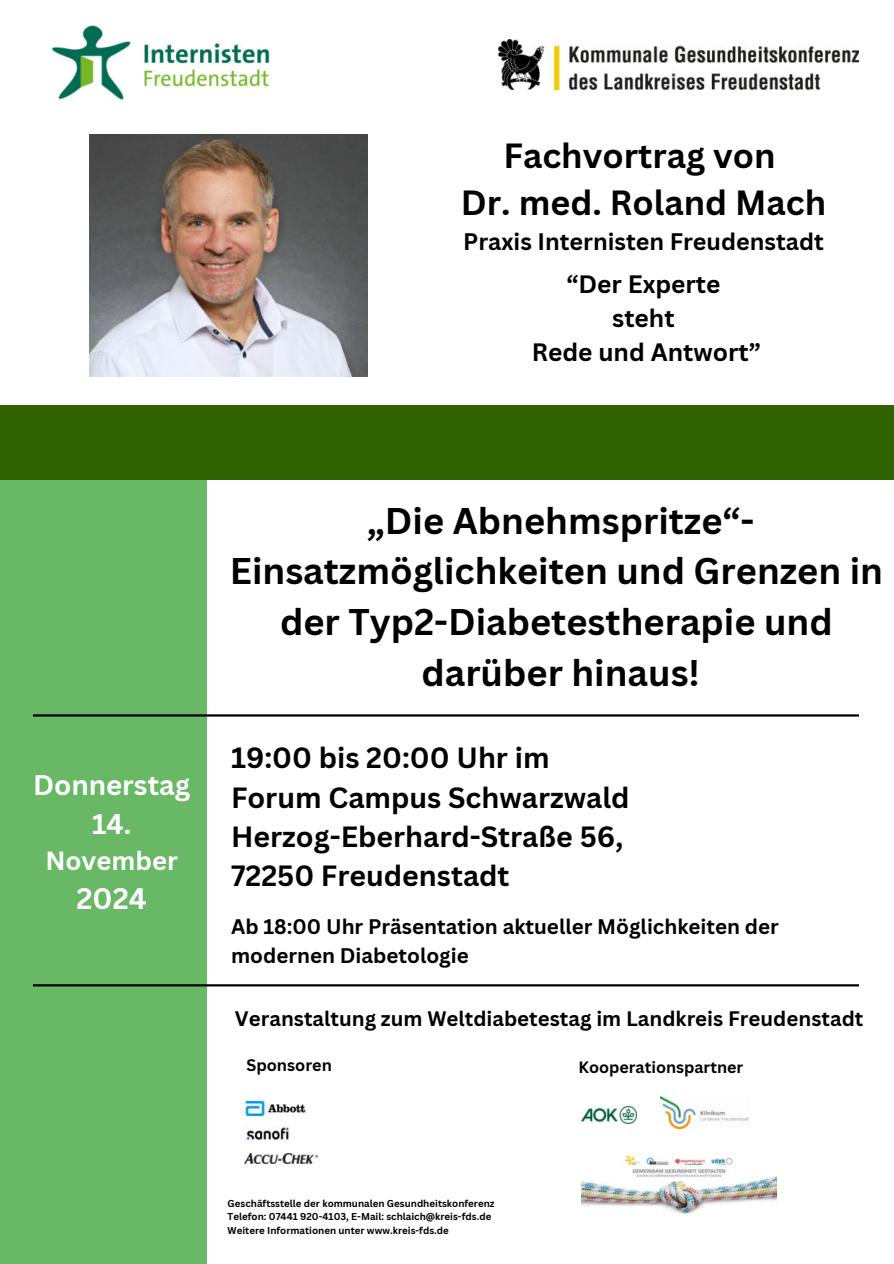
<style>
.page{position:relative;width:894px;height:1264px;background:#fff}
.page>*{position:absolute;margin:0;border:0;box-sizing:border-box;transform-origin:0 0}
.t1{font:700 36.15px/50.6px "Canva Sans";color:#000;text-align:center}
.t2{font:700 34.05px/47.1px "Canva Sans";color:#000;text-align:center}
.t3{font:700 28.8px "Canva Sans";color:#fff}
.t4{font:700 28.5px/39.3px "Canva Sans";color:#000}
.t5{font:700 27.6px/38.4px "Canva Sans";color:#fff;text-align:center}
.t6{font:700 25.65px "Canva Sans";color:#fff}
.t7{font:700 24.45px/34.2px "Canva Sans";color:#000;text-align:center}
.t8{font:700 23.25px "Canva Sans";color:#000}
.t9{font:700 20.55px/28px "Canva Sans";color:#000}
.t10{font:700 20.4px "Canva Sans";color:#000}
.t11{font:700 16.2px "Canva Sans";color:#000}
.t12{font:700 16.05px "Canva Sans";color:#000}
.t13{font:700 9.75px/13.4px "Canva Sans";color:#000}
</style>
<div class="page">
<div style="left:0;top:479px;width:206px;height:784px;background:#68b866"></div>
<div style="left:0;top:405px;width:893px;height:74px;background:#316200"></div>
<img style="left:89px;top:135px;width:278px;height:242px">
<hr style="left:33px;top:714px;width:825px;height:2px;background:#000">
<img style="left:51px;top:25px;width:219px;height:75px">
<img style="left:498px;top:40px;width:360px;height:49px">
<img style="left:581px;top:1106px;width:55px;height:17px">
<img style="left:660px;top:1096px;width:88px;height:32px">
<img style="left:581px;top:1153px;width:195px;height:62px">
<img style="left:244px;top:1153px;width:73px;height:10px">
<img style="left:244px;top:1126px;width:46px;height:15px">
<img style="left:243px;top:1099px;width:63px;height:18px">
<hr style="left:33px;top:984px;width:825px;height:2px;background:#000">
<h2 class="t2" style="left:461px;top:132px;width:367px">Fachvortrag von<br>Dr. med. Roland Mach</h2>
<h3 class="t8" style="left:463px;top:228px;width:362px">Praxis Internisten Freudenstadt</h3>
<h3 class="t7" style="left:531px;top:267px;width:230px">&lt;Der Experte<br>steht<br>Rede und Antwort=</h3>
<h3 class="t5" style="left:33px;top:766px;width:159px">Donnerstag<br>14.</h3>
<h3 class="t6" style="left:45px;top:845px;width:134px">November</h3>
<h3 class="t3" style="left:76px;top:881px;width:72px">2024</h3>
<h1 class="t1" style="left:230px;top:496px;width:654px">„Die Abnehmspritze&lt;-<br>Einsatzmöglichkeiten und Grenzen in der Typ2-Diabetestherapie und darüber hinaus!</h1>
<h3 class="t4" style="left:231px;top:738px;width:400px">19:00 bis 20:00 Uhr im<br>Forum Campus Schwarzwald<br>Herzog-Eberhard-Straße 56,<br>72250 Freudenstadt</h3>
<h3 class="t9" style="left:231px;top:913px;width:549px">Ab 18:00 Uhr Präsentation aktueller Möglichkeiten der modernen Diabetologie</h3>
<h3 class="t10" style="left:235px;top:1006px;width:629px">Veranstaltung zum Weltdiabetestag im Landkreis Freudenstadt</h3>
<h3 class="t11" style="left:246px;top:1055px;width:87px">Sponsoren</h3>
<h3 class="t12" style="left:578px;top:1057px;width:166px">Kooperationspartner</h3>
<p class="t13" style="left:227px;top:1196px;width:268px">Geschäftsstelle der kommunalen Gesundheitskonferenz<br>Telefon: 07441 920-4103, E-Mail: schlaich@kreis-fds.de<br>Weitere Informationen unter www.kreis-fds.de</p>
</div>
